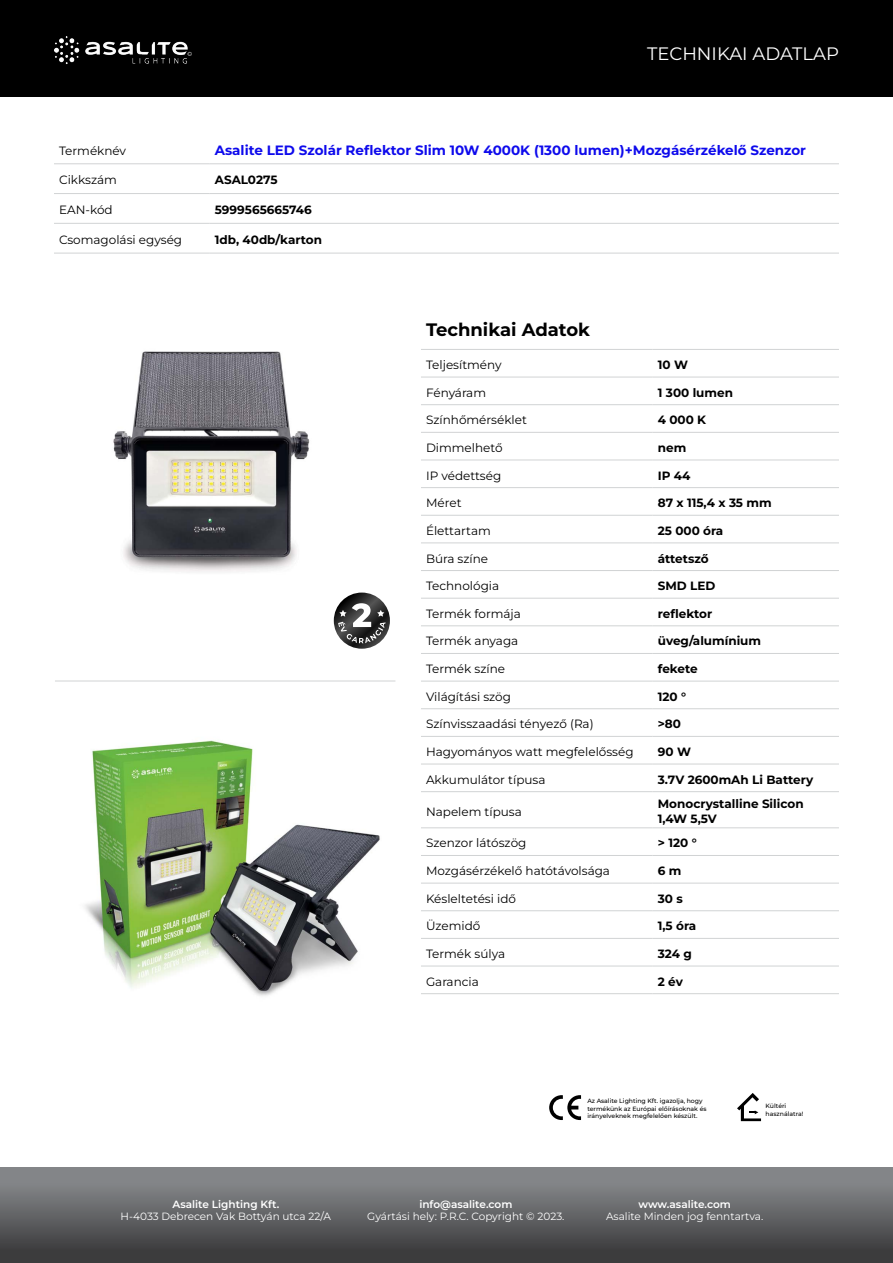
<style>
.page{position:relative;width:893px;height:1263px;background:#fff}
.page>*{position:absolute;margin:0;border:0;box-sizing:border-box;transform-origin:0 0}
.termek_cime{font:18px "Montserrat";color:#fff}
.termek_cime-2{font:700 18px "Montserrat";color:#000}
.Piros_termek_cim{font:700 13.5px "Montserrat";color:#0e0aec}
.tablazat_bal{font:12px "Montserrat";color:#000}
.tablazat_jobb{font:700 12px/14.4px "Montserrat";color:#000}
.t1{font:10.5px "Montserrat";color:#fff}
.t2{font:600 10.5px "Montserrat";color:#fff}
.t3{font:500 6.15px/7.4px "Montserrat";color:#000}
</style>
<div class="page">
<div style="left:0;top:1167px;width:893px;height:96px;background:linear-gradient(to bottom,#8e9194,#363637)"></div>
<div style="left:0;top:0;width:893px;height:96px;background:#000"></div>
<img style="left:54px;top:37px;width:138px;height:27px">
<img style="left:113px;top:351px;width:197px;height:221px">
<svg style="left:549px;top:1095px;width:32px;height:25px"></svg>
<hr style="left:54px;top:164px;width:156px;height:1px;background:#d1d3d4">
<hr style="left:210px;top:164px;width:629px;height:1px;background:#d1d3d4">
<hr style="left:54px;top:193px;width:156px;height:1px;background:#d1d3d4">
<hr style="left:210px;top:193px;width:629px;height:1px;background:#d1d3d4">
<hr style="left:54px;top:223px;width:156px;height:1px;background:#d1d3d4">
<hr style="left:210px;top:223px;width:629px;height:1px;background:#d1d3d4">
<hr style="left:54px;top:253px;width:156px;height:1px;background:#d1d3d4">
<hr style="left:210px;top:253px;width:629px;height:1px;background:#d1d3d4">
<img style="left:85px;top:740px;width:295px;height:256px">
<hr style="left:55px;top:681px;width:340px;height:1px;background:#d1d3d4">
<svg style="left:334px;top:592px;width:56px;height:57px"></svg>
<svg style="left:338px;top:603px;width:48px;height:40px"></svg>
<hr style="left:421px;top:349px;width:232px;height:1px;background:#d1d3d4">
<hr style="left:653px;top:349px;width:186px;height:1px;background:#d1d3d4">
<hr style="left:421px;top:377px;width:232px;height:1px;background:#d1d3d4">
<hr style="left:653px;top:377px;width:186px;height:1px;background:#d1d3d4">
<hr style="left:421px;top:404px;width:232px;height:1px;background:#d1d3d4">
<hr style="left:653px;top:404px;width:186px;height:1px;background:#d1d3d4">
<hr style="left:421px;top:432px;width:232px;height:1px;background:#d1d3d4">
<hr style="left:653px;top:432px;width:186px;height:1px;background:#d1d3d4">
<hr style="left:421px;top:460px;width:232px;height:1px;background:#d1d3d4">
<hr style="left:653px;top:460px;width:186px;height:1px;background:#d1d3d4">
<hr style="left:421px;top:487px;width:232px;height:1px;background:#d1d3d4">
<hr style="left:653px;top:487px;width:186px;height:1px;background:#d1d3d4">
<hr style="left:421px;top:515px;width:232px;height:1px;background:#d1d3d4">
<hr style="left:653px;top:515px;width:186px;height:1px;background:#d1d3d4">
<hr style="left:421px;top:543px;width:232px;height:1px;background:#d1d3d4">
<hr style="left:653px;top:543px;width:186px;height:1px;background:#d1d3d4">
<hr style="left:421px;top:570px;width:232px;height:1px;background:#d1d3d4">
<hr style="left:653px;top:570px;width:186px;height:1px;background:#d1d3d4">
<hr style="left:421px;top:598px;width:232px;height:1px;background:#d1d3d4">
<hr style="left:653px;top:598px;width:186px;height:1px;background:#d1d3d4">
<hr style="left:421px;top:625px;width:232px;height:1px;background:#d1d3d4">
<hr style="left:653px;top:625px;width:186px;height:1px;background:#d1d3d4">
<hr style="left:421px;top:653px;width:232px;height:1px;background:#d1d3d4">
<hr style="left:653px;top:653px;width:186px;height:1px;background:#d1d3d4">
<hr style="left:421px;top:681px;width:232px;height:1px;background:#d1d3d4">
<hr style="left:653px;top:681px;width:186px;height:1px;background:#d1d3d4">
<hr style="left:421px;top:708px;width:232px;height:1px;background:#d1d3d4">
<hr style="left:653px;top:708px;width:186px;height:1px;background:#d1d3d4">
<hr style="left:421px;top:736px;width:232px;height:1px;background:#d1d3d4">
<hr style="left:653px;top:736px;width:186px;height:1px;background:#d1d3d4">
<hr style="left:421px;top:764px;width:232px;height:1px;background:#d1d3d4">
<hr style="left:653px;top:764px;width:186px;height:1px;background:#d1d3d4">
<hr style="left:421px;top:791px;width:232px;height:1px;background:#d1d3d4">
<hr style="left:653px;top:791px;width:186px;height:1px;background:#d1d3d4">
<hr style="left:421px;top:827px;width:232px;height:1px;background:#d1d3d4">
<hr style="left:653px;top:827px;width:186px;height:1px;background:#d1d3d4">
<hr style="left:421px;top:855px;width:232px;height:1px;background:#d1d3d4">
<hr style="left:653px;top:855px;width:186px;height:1px;background:#d1d3d4">
<hr style="left:421px;top:883px;width:232px;height:1px;background:#d1d3d4">
<hr style="left:653px;top:883px;width:186px;height:1px;background:#d1d3d4">
<hr style="left:421px;top:910px;width:232px;height:1px;background:#d1d3d4">
<hr style="left:653px;top:910px;width:186px;height:1px;background:#d1d3d4">
<hr style="left:421px;top:938px;width:232px;height:1px;background:#d1d3d4">
<hr style="left:653px;top:938px;width:186px;height:1px;background:#d1d3d4">
<hr style="left:421px;top:966px;width:232px;height:1px;background:#d1d3d4">
<hr style="left:653px;top:966px;width:186px;height:1px;background:#d1d3d4">
<hr style="left:421px;top:993px;width:232px;height:1px;background:#d1d3d4">
<hr style="left:653px;top:993px;width:186px;height:1px;background:#d1d3d4">
<svg style="left:737px;top:1093px;width:24px;height:28px"></svg>
<p class="termek_cime" style="left:647px;top:42px;width:193px">TECHNIKAI ADATLAP</p>
<p class="tablazat_bal" style="left:59px;top:142px;width:69px">Terméknév</p>
<p class="Piros_termek_cim" style="left:215px;top:142px;width:593px">Asalite LED Szolár Reflektor Slim 10W 4000K (1300 lumen)+Mozgásérzékelő Szenzor</p>
<p class="tablazat_bal" style="left:59px;top:172px;width:59px">Cikkszám</p>
<p class="tablazat_jobb" style="left:215px;top:173px;width:64px">ASAL0275</p>
<p class="tablazat_bal" style="left:59px;top:202px;width:55px">EAN-kód</p>
<p class="tablazat_jobb" style="left:215px;top:202px;width:98px">5999565665746</p>
<p class="tablazat_bal" style="left:59px;top:232px;width:125px">Csomagolási egység</p>
<p class="tablazat_jobb" style="left:215px;top:232px;width:109px">1db, 40db/karton</p>
<p class="termek_cime-2" style="left:426px;top:317px;width:166px">Technikai Adatok</p>
<p class="tablazat_bal" style="left:426px;top:357px;width:77px">Teljesítmény</p>
<p class="tablazat_jobb" style="left:658px;top:357px;width:32px">10 W</p>
<p class="tablazat_bal" style="left:426px;top:384px;width:62px">Fényáram</p>
<p class="tablazat_jobb" style="left:658px;top:385px;width:77px">1 300 lumen</p>
<p class="tablazat_bal" style="left:426px;top:412px;width:102px">Színhőmérséklet</p>
<p class="tablazat_jobb" style="left:658px;top:413px;width:50px">4 000 K</p>
<p class="tablazat_bal" style="left:426px;top:440px;width:78px">Dimmelhető</p>
<p class="tablazat_jobb" style="left:658px;top:440px;width:30px">nem</p>
<p class="tablazat_bal" style="left:426px;top:467px;width:77px">IP védettség</p>
<p class="tablazat_jobb" style="left:658px;top:468px;width:34px">IP 44</p>
<p class="tablazat_bal" style="left:426px;top:495px;width:37px">Méret</p>
<p class="tablazat_jobb" style="left:658px;top:495px;width:115px">87 x 115,4 x 35 mm</p>
<p class="tablazat_bal" style="left:426px;top:523px;width:66px">Élettartam</p>
<p class="tablazat_jobb" style="left:658px;top:523px;width:67px">25 000 óra</p>
<p class="tablazat_bal" style="left:426px;top:550px;width:64px">Búra színe</p>
<p class="tablazat_jobb" style="left:658px;top:551px;width:52px">áttetsző</p>
<p class="tablazat_bal" style="left:426px;top:578px;width:75px">Technológia</p>
<p class="tablazat_jobb" style="left:658px;top:578px;width:59px">SMD LED</p>
<p class="tablazat_bal" style="left:426px;top:605px;width:96px">Termék formája</p>
<p class="tablazat_jobb" style="left:658px;top:606px;width:56px">reflektor</p>
<p class="tablazat_bal" style="left:426px;top:633px;width:94px">Termék anyaga</p>
<p class="tablazat_jobb" style="left:658px;top:634px;width:105px">üveg/alumínium</p>
<p class="tablazat_bal" style="left:426px;top:661px;width:81px">Termék színe</p>
<p class="tablazat_jobb" style="left:658px;top:661px;width:41px">fekete</p>
<p class="tablazat_bal" style="left:426px;top:688px;width:86px">Világítási szög</p>
<p class="tablazat_jobb" style="left:658px;top:689px;width:30px">120 °</p>
<p class="tablazat_bal" style="left:426px;top:716px;width:169px">Színvisszaadási tényező (Ra)</p>
<p class="tablazat_jobb" style="left:658px;top:717px;width:25px">&gt;80</p>
<p class="tablazat_bal" style="left:426px;top:744px;width:209px">Hagyományos watt megfelelősség</p>
<p class="tablazat_jobb" style="left:658px;top:744px;width:35px">90 W</p>
<p class="tablazat_bal" style="left:426px;top:771px;width:121px">Akkumulátor típusa</p>
<p class="tablazat_jobb" style="left:658px;top:772px;width:157px">3.7V 2600mAh Li Battery</p>
<p class="tablazat_bal" style="left:426px;top:803px;width:97px">Napelem típusa</p>
<p class="tablazat_jobb" style="left:658px;top:796px;width:147px">Monocrystalline Silicon<br>1,4W 5,5V</p>
<p class="tablazat_bal" style="left:426px;top:835px;width:102px">Szenzor látószög</p>
<p class="tablazat_jobb" style="left:658px;top:836px;width:40px">&gt; 120 °</p>
<p class="tablazat_bal" style="left:426px;top:863px;width:185px">Mozgásérzékelő hatótávolsága</p>
<p class="tablazat_jobb" style="left:658px;top:863px;width:25px">6 m</p>
<p class="tablazat_bal" style="left:426px;top:890px;width:91px">Késleltetési idő</p>
<p class="tablazat_jobb" style="left:658px;top:891px;width:27px">30 s</p>
<p class="tablazat_bal" style="left:426px;top:918px;width:56px">Üzemidő</p>
<p class="tablazat_jobb" style="left:658px;top:918px;width:40px">1,5 óra</p>
<p class="tablazat_bal" style="left:426px;top:946px;width:81px">Termék súlya</p>
<p class="tablazat_jobb" style="left:658px;top:946px;width:36px">324 g</p>
<p class="tablazat_bal" style="left:426px;top:973px;width:54px">Garancia</p>
<p class="tablazat_jobb" style="left:658px;top:974px;width:27px">2 év</p>
<p class="t2" style="left:173px;top:1197px;width:108px">Asalite Lighting Kft.</p>
<p class="t1" style="left:121px;top:1209px;width:212px">H-4033 Debrecen Vak Bottyán utca 22/A</p>
<p class="t3" style="left:587px;top:1097px;width:121px">Az Asalite Lighting Kft. igazolja, hogy termékünk az Európai előírásoknak és irányelveknek megfelelően készült.</p>
<p class="t3" style="left:766px;top:1102px;width:22px">Kültéri</p>
<p class="t3" style="left:766px;top:1109px;width:39px">használatra!</p>
<p class="t2" style="left:419px;top:1197px;width:94px">info@asalite.com</p>
<p class="t1" style="left:367px;top:1209px;width:199px">Gyártási hely: P.R.C. Copyright © 2023.</p>
<p class="t2" style="left:638px;top:1197px;width:94px">www.asalite.com</p>
<p class="t1" style="left:606px;top:1209px;width:159px">Asalite Minden jog fenntartva.</p>
</div>
